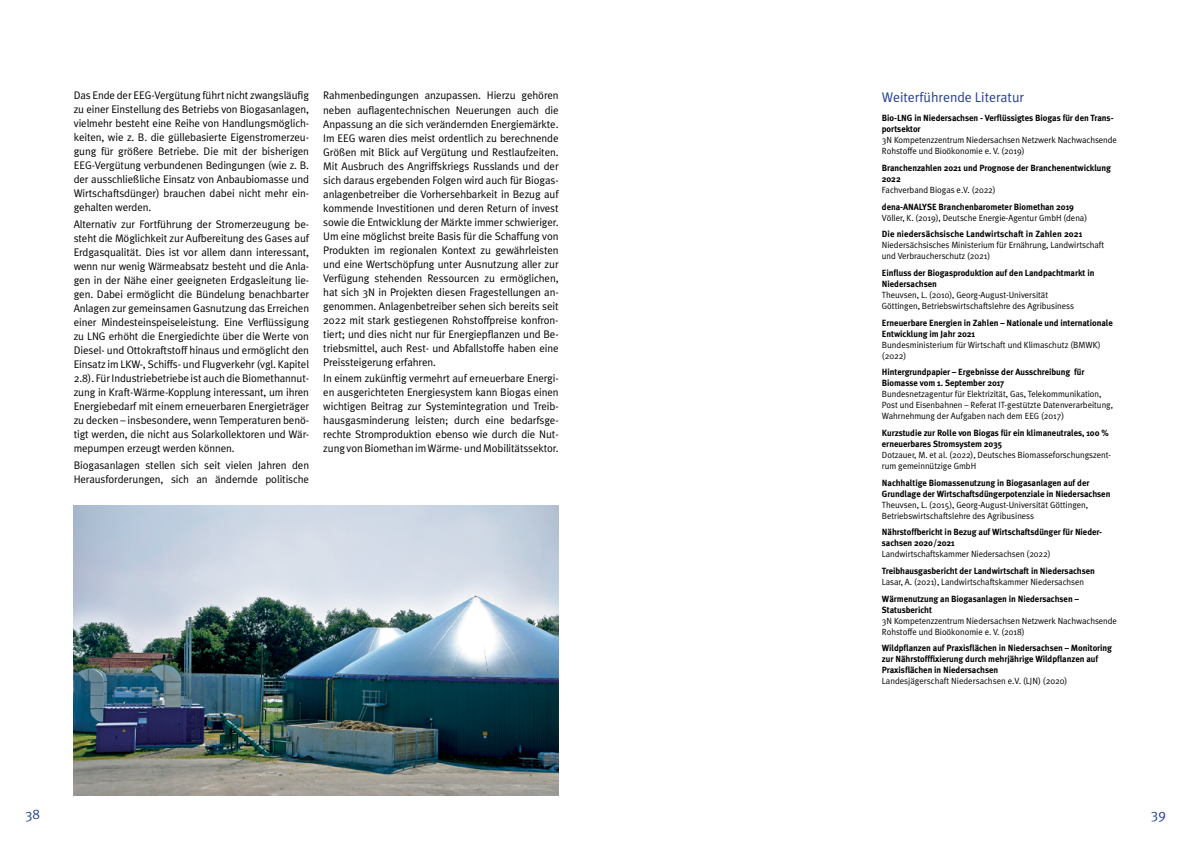
<style>
.page{position:relative;width:1191px;height:842px;background:#fff}
.page>*{position:absolute;margin:0;border:0;box-sizing:border-box;transform-origin:0 0}
.t1{font:14px "Meta Plus Normal";color:#25408f}
.t2{font:11px/14px "Meta Plus Normal";letter-spacing:-.01em;color:#000;text-align:justify}
.t3{font:9px/11px "Meta Plus Normal";letter-spacing:-.005em;color:#000}
.t4{font:700 9px/11px "Meta Plus";letter-spacing:-.005em;color:#000}
</style>
<div class="page">
<img style="left:74px;top:505px;width:484px;height:290px">
<p class="t2" style="left:74px;top:88px;width:237px">Das Ende der EEG-Vergütung führt nicht zwangsläufig zu einer Einstellung des Betriebs von Biogasanlagen, vielmehr besteht eine Reihe von Handlungsmöglich&shy;keiten, wie z. B. die güllebasierte Eigenstromerzeu&shy;gung für größere Betriebe. Die mit der bisherigen EEG-Vergütung verbundenen Bedingungen (wie z. B. der ausschließliche Einsatz von Anbaubiomasse und Wirtschaftsdünger) brauchen dabei nicht mehr ein&shy;gehalten werden.</p>
<p class="t2" style="left:74px;top:217px;width:237px">Alternativ zur Fortführung der Stromerzeugung be&shy;steht die Möglichkeit zur Aufbereitung des Gases auf Erdgasqualität. Dies ist vor allem dann interessant, wenn nur wenig Wärmeabsatz besteht und die Anla&shy;gen in der Nähe einer geeigneten Erdgasleitung lie&shy;gen. Dabei ermöglicht die Bündelung benachbarter Anlagen zur gemeinsamen Gasnutzung das Erreichen einer Mindesteinspeiseleistung. Eine Verflüssigung zu LNG erhöht die Energiedichte über die Werte von Diesel- und Ottokraftstoff hinaus und ermöglicht den Einsatz im LKW-, Schiffs- und Flugverkehr (vgl. Kapitel 2.8). Für Industriebetriebe ist auch die Biomethannut&shy;zung in Kraft-Wärme-Kopplung interessant, um ihren Energiebedarf mit einem erneuerbaren Energieträger zu decken – insbesondere, wenn Temperaturen benö&shy;tigt werden, die nicht aus Solarkollektoren und Wär&shy;mepumpen erzeugt werden können.</p>
<p class="t2" style="left:74px;top:458px;width:237px">Biogasanlagen stellen sich seit vielen Jahren den<br>Herausforderungen, sich an ändernde politische</p>
<p class="t2" style="left:323px;top:89px;width:237px">Rahmenbedingungen anzupassen. Hierzu gehören neben auflagentechnischen Neuerungen auch die Anpassung an die sich verändernden Energiemärkte.<br>Im EEG waren dies meist ordentlich zu berechnende Größen mit Blick auf Vergütung und Restlaufzeiten.<br>Mit Ausbruch des Angriffskriegs Russlands und der sich daraus ergebenden Folgen wird auch für Biogas&shy;anlagenbetreiber die Vorhersehbarkeit in Bezug auf kommende Investitionen und deren Return of invest sowie die Entwicklung der Märkte immer schwieriger.<br>Um eine möglichst breite Basis für die Schaffung von Produkten im regionalen Kontext zu gewährleisten und eine Wertschöpfung unter Ausnutzung aller zur Verfügung stehenden Ressourcen zu ermöglichen, hat sich 3N in Projekten diesen Fragestellungen an&shy;genommen. Anlagenbetreiber sehen sich bereits seit 2022 mit stark gestiegenen Rohstoffpreise konfron&shy;tiert; und dies nicht nur für Energiepflanzen und Be&shy;triebsmittel, auch Rest- und Abfallstoffe haben eine Preissteigerung erfahren.</p>
<p class="t2" style="left:323px;top:371px;width:237px">In einem zukünftig vermehrt auf erneuerbare Energi&shy;en ausgerichteten Energiesystem kann Biogas einen wichtigen Beitrag zur Systemintegration und Treib&shy;hausgasminderung leisten; durch eine bedarfsge&shy;rechte Stromproduktion ebenso wie durch die Nut&shy;zung von Biomethan im Wärme- und Mobilitätssektor.</p>
<p class="t1" style="left:882px;top:89px;width:144px">Weiterführende Literatur</p>
<p class="t4" style="left:882px;top:113px;width:233px">Bio-LNG in Niedersachsen - Verflüssigtes Biogas für den Trans&shy;portsektor</p>
<p class="t3" style="left:882px;top:135px;width:237px">3N Kompetenzzentrum Niedersachsen Netzwerk Nachwachsende<br>Rohstoffe und Bioökonomie e. V. (2019)</p>
<p class="t4" style="left:882px;top:162px;width:231px">Branchenzahlen 2021 und Prognose der Branchenentwicklung<br>2022</p>
<p class="t3" style="left:882px;top:184px;width:115px">Fachverband Biogas e.V. (2022)</p>
<p class="t4" style="left:882px;top:201px;width:194px">dena-ANALYSE Branchenbarometer Biomethan 2019</p>
<p class="t3" style="left:882px;top:212px;width:207px">Völler, K. (2019), Deutsche Energie-Agentur GmbH (dena)</p>
<p class="t4" style="left:882px;top:229px;width:202px">Die niedersächsische Landwirtschaft in Zahlen 2021</p>
<p class="t3" style="left:882px;top:240px;width:224px">Niedersächsisches Ministerium für Ernährung, Landwirtschaft und Verbraucherschutz (2021)</p>
<p class="t4" style="left:882px;top:267px;width:214px">Einfluss der Biogasproduktion auf den Landpachtmarkt in<br>Niedersachsen</p>
<p class="t3" style="left:882px;top:289px;width:194px">Theuvsen, L. (2010), Georg-August-Universität<br>Göttingen, Betriebswirtschaftslehre des Agribusiness</p>
<p class="t4" style="left:882px;top:317px;width:232px">Erneuerbare Energien in Zahlen – Nationale und internationale<br>Entwicklung im Jahr 2021</p>
<p class="t3" style="left:882px;top:339px;width:220px">Bundesministerium für Wirtschaft und Klimaschutz (BMWK) (2022)</p>
<p class="t4" style="left:882px;top:367px;width:204px">Hintergrundpapier – Ergebnisse der Ausschreibung für<br>Biomasse vom 1. September 2017</p>
<p class="t3" style="left:882px;top:389px;width:233px">Bundesnetzagentur für Elektrizität, Gas, Telekommunikation,<br>Post und Eisenbahnen – Referat IT-gestützte Datenverarbeitung,<br>Wahrnehmung der Aufgaben nach dem EEG (2017)</p>
<p class="t4" style="left:882px;top:427px;width:228px">Kurzstudie zur Rolle von Biogas für ein klimaneutrales, 100 % erneuerbares Stromsystem 2035</p>
<p class="t3" style="left:882px;top:449px;width:231px">Dotzauer, M. et al. (2022), Deutsches Biomasseforschungszent&shy;rum gemeinnützige GmbH</p>
<p class="t4" style="left:882px;top:477px;width:230px">Nachhaltige Biomassenutzung in Biogasanlagen auf der<br>Grundlage der Wirtschaftsdüngerpotenziale in Niedersachsen</p>
<p class="t3" style="left:882px;top:499px;width:208px">Theuvsen, L. (2015), Georg-August-Universität Göttingen,<br>Betriebswirtschaftslehre des Agribusiness</p>
<p class="t4" style="left:882px;top:527px;width:222px">Nährstoffbericht in Bezug auf Wirtschaftsdünger für Nieder&shy;sachsen 2020/2021</p>
<p class="t3" style="left:882px;top:549px;width:170px">Landwirtschaftskammer Niedersachsen (2022)</p>
<p class="t4" style="left:882px;top:565px;width:215px">Treibhausgasbericht der Landwirtschaft in Niedersachsen</p>
<p class="t3" style="left:882px;top:576px;width:204px">Lasar, A. (2021), Landwirtschaftskammer Niedersachsen</p>
<p class="t4" style="left:882px;top:593px;width:198px">Wärmenutzung an Biogasanlagen in Niedersachsen –<br>Statusbericht</p>
<p class="t3" style="left:882px;top:615px;width:237px">3N Kompetenzzentrum Niedersachsen Netzwerk Nachwachsende<br>Rohstoffe und Bioökonomie e. V. (2018)</p>
<p class="t4" style="left:882px;top:643px;width:232px">Wildpflanzen auf Praxisflächen in Niedersachsen – Monitoring zur Nährstofffixierung durch mehrjährige Wildpflanzen auf<br>Praxisflächen in Niedersachsen</p>
<p class="t3" style="left:882px;top:676px;width:187px">Landesjägerschaft Niedersachsen e.V. (LJN) (2020)</p>
<p class="t1" style="left:25px;top:806px;width:16px">38</p>
<p class="t1" style="left:1150px;top:806px;width:16px">39</p>
</div>
